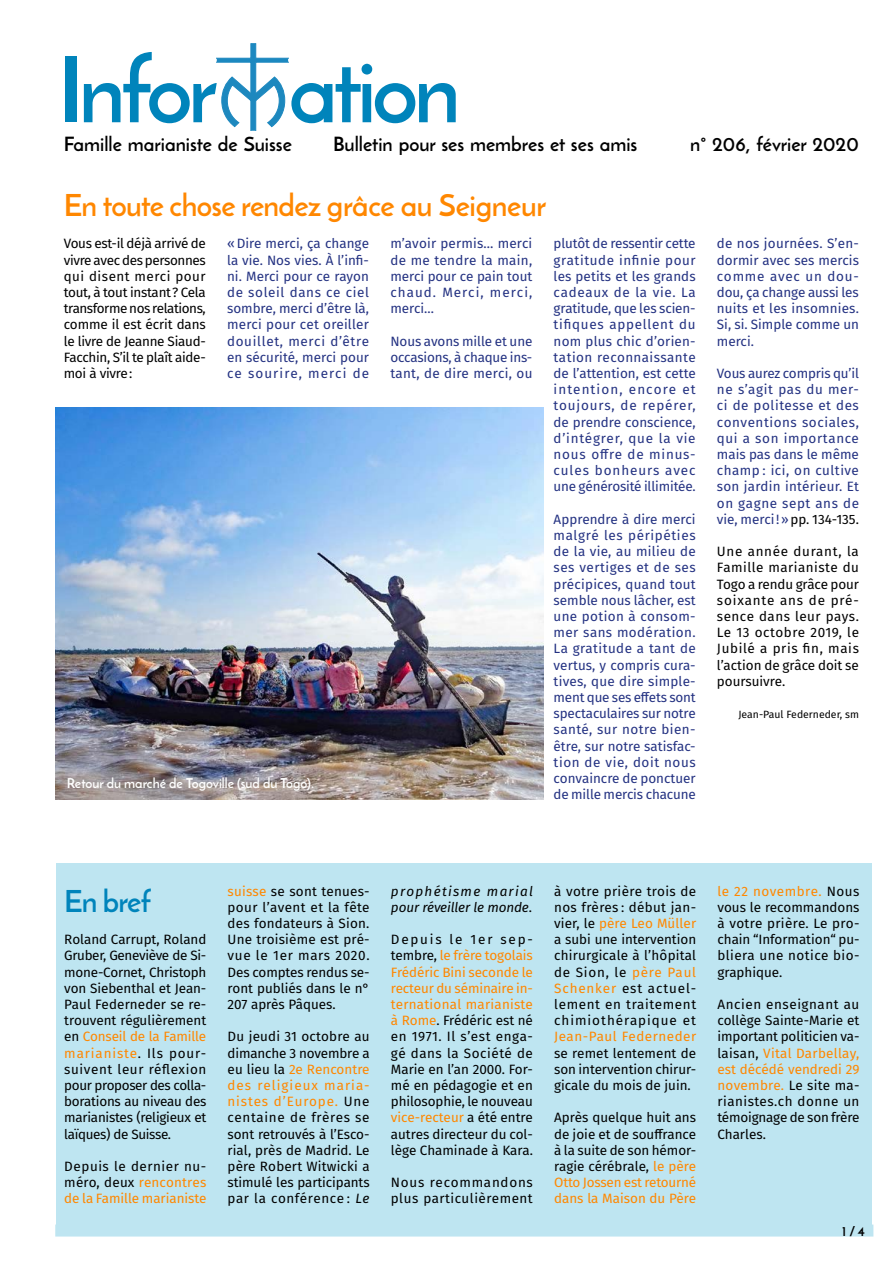
<style>
.page{position:relative;width:893px;height:1263px;background:#fff}
.page>*{position:absolute;margin:0;border:0;box-sizing:border-box;transform-origin:0 0}
.t1{font:700 90px "Josefin Sans";letter-spacing:-.05em;color:#0084bb}
.t2{font:700 30px "Josefin Sans";letter-spacing:-.02em;color:#ff8700}
.t3{font:700 30px "Josefin Sans";letter-spacing:-.03em;color:#0084bb}
.t4{font:700 19.5px "Josefin Sans";color:#000}
.t5{font:13.5px/16.2px "Fira Sans";color:#000;text-align:justify}
.t6{font:13.5px/16.2px "Fira Sans";color:#243282;text-align:justify}
.t7{font:13.5px/16.2px "Fira Sans";letter-spacing:.015em;color:#ff8700;text-align:justify}
.t8{font:italic 13.5px/16.2px "Fira Sans";letter-spacing:-.01em;color:#000}
.t9{font:700 13.5px "Josefin Sans";color:#fff}
.t10{font:13.5px/16.2px "Fira Sans";letter-spacing:.04em;color:#000}
.t11{font:13.5px "Fira Sans";letter-spacing:.04em;color:#ff8700}
.t12{font:700 13.5px "Josefin Sans";color:#000}
.t13{font:10.5px "Fira Sans";color:#000}
.s1{color:#000}
.s2{color:#ff8700}
.s3{font-style:italic}
.s4{font-style:normal}
</style>
<div class="page">
<svg style="left:217px;top:43px;width:71px;height:88px"></svg>
<div style="left:55px;top:1224px;width:818px;height:12px;background:#bee5f1"></div>
<div style="left:56px;top:863px;width:816px;height:362px;background:#bee5f1"></div>
<img style="left:55px;top:407px;width:488px;height:392px">
<h1 class="t1" style="left:57px;top:34px;width:405px">Infor ation</h1>
<h3 class="t4" style="left:64px;top:132px;width:230px">Famille marianiste de Suisse</h3>
<h3 class="t4" style="left:333px;top:132px;width:306px">Bulletin pour ses membres et ses amis</h3>
<h3 class="t4" style="left:690px;top:132px;width:170px">n° 206, février 2020</h3>
<h2 class="t2" style="left:64px;top:187px;width:484px">En toute chose rendez grâce au Seigneur</h2>
<p class="t5" style="left:64px;top:235px;width:144px">Vous est-il déjà arrivé de vivre avec des personnes qui disent merci pour tout, à tout instant? Cela transforme nos relations, comme il est écrit dans le livre de Jeanne Siaud-Facchin, S’il te plaît aide&shy;moi à vivre:</p>
<p class="t6" style="left:227px;top:235px;width:144px">«Dire merci, ça change la vie. Nos vies. À l’infi&shy;ni. Merci pour ce rayon de soleil dans ce ciel sombre, merci d’être là, merci pour cet oreiller douillet, merci d’être en sécurité, merci pour ce sourire, merci de</p>
<p class="t6" style="left:390px;top:235px;width:144px">m’avoir permis… merci de me tendre la main, merci pour ce pain tout chaud. Merci, merci, merci...</p>
<p class="t6" style="left:554px;top:235px;width:144px">plutôt de ressentir cette gratitude infinie pour les petits et les grands cadeaux de la vie. La gratitude, que les scien&shy;tifiques appellent du nom plus chic d’orien&shy;tation reconnaissante de l’attention, est cette intention, encore et toujours, de repérer, de prendre conscience, d’intégrer, que la vie nous offre de minus&shy;cules bonheurs avec une générosité illimitée.</p>
<p class="t6" style="left:554px;top:511px;width:144px">Apprendre à dire merci malgré les péripéties de la vie, au milieu de ses vertiges et de ses précipices, quand tout semble nous lâcher, est une potion à consom&shy;mer sans modération.<br>La gratitude a tant de vertus, y compris cura&shy;tives, que dire simple&shy;ment que ses effets sont spectaculaires sur notre santé, sur notre bien&shy;être, sur notre satisfac&shy;tion de vie, doit nous convaincre de ponctuer de mille mercis chacune</p>
<p class="t6" style="left:390px;top:332px;width:144px">Nous avons mille et une occasions, à chaque ins&shy;tant, de dire merci, ou</p>
<p class="t9" style="left:67px;top:774px;width:249px">Retour du marché de Togoville (sud du Togo).</p>
<p class="t6" style="left:717px;top:235px;width:144px">de nos journées. S’en&shy;dormir avec ses mercis comme avec un dou&shy;dou, ça change aussi les nuits et les insomnies.<br>Si, si. Simple comme un merci.</p>
<p class="t6" style="left:717px;top:365px;width:144px">Vous aurez compris qu’il ne s’agit pas du mer&shy;ci de politesse et des conventions sociales, qui a son importance mais pas dans le même champ : ici, on cultive son jardin intérieur. Et on gagne sept ans de vie, merci!»<span class="s1">pp. 134-135.</span></p>
<p class="t5" style="left:717px;top:543px;width:144px">Une année durant, la Famille marianiste du Togo a rendu grâce pour soixante ans de pré&shy;sence dans leur pays.<br>Le 13 octobre 2019, le Jubilé a pris fin, mais l’action de grâce doit se poursuivre.</p>
<p class="t13" style="left:738px;top:707px;width:122px">Jean-Paul Federneder, sm</p>
<h2 class="t3" style="left:64px;top:882px;width:88px">En bref</h2>
<p class="t5" style="left:64px;top:931px;width:144px">Roland Carrupt, Roland Gruber, Geneviève de Si&shy;mone-Cornet, Christoph von Siebenthal et Jean-Paul Federneder se re&shy;trouvent régulièrement en <span class="s2">Conseil de la Famille marianiste</span>. Ils pour&shy;suivent leur réflexion pour proposer des colla&shy;borations au niveau des marianistes (religieux et laïques) de Suisse.</p>
<p class="t7" style="left:64px;top:1158px;width:144px"><span class="s1">Depuis le dernier nu&shy;méro, deux</span> rencontres de la Famille marianiste</p>
<p class="t5" style="left:228px;top:882px;width:144px"><span class="s2">suisse</span> se sont tenues&shy;pour l’avent et la fête des fondateurs à Sion.<br>Une troisième est pré&shy;vue le 1er mars 2020.<br>Des comptes rendus se&shy;ront publiés dans le n° 207 après Pâques.</p>
<p class="t5" style="left:228px;top:1028px;width:144px">Du jeudi 31 octobre au dimanche 3 novembre a eu lieu la <span class="s2">2e Rencontre des religieux maria&shy;nistes d’Europe.</span> Une centaine de frères se sont retrouvés à l’Esco&shy;rial, près de Madrid. Le père Robert Witwicki a stimulé les participants par la conférence : <span class="s3">Le</span></p>
<p class="t8" style="left:391px;top:883px;width:144px">prophétisme marial pour réveiller le monde<span class="s4">.</span></p>
<p class="t5" style="left:391px;top:931px;width:144px">Depuis le 1er sep&shy;tembre, <span class="s2">le frère togolais Frédéric Bini seconde le recteur du séminaire in&shy;ternational marianiste à Rome</span>. Frédéric est né en 1971. Il s’est enga&shy;gé dans la Société de Marie en l’an 2000. For&shy;mé en pédagogie et en philosophie, le nouveau <span class="s2">vice-recteur</span> a été entre autres directeur du col&shy;lège Chaminade à Kara.</p>
<p class="t10" style="left:391px;top:1174px;width:144px">Nous recommandons plus particulièrement</p>
<p class="t5" style="left:554px;top:882px;width:144px">à votre prière trois de nos frères : début jan&shy;vier, le <span class="s2">père Leo Müller </span>a subi une intervention chirurgicale à l’hôpital de Sion, le <span class="s2">père Paul Schenker</span> est actuel&shy;lement en traitement chimiothérapique et</p>
<p class="t11" style="left:554px;top:1026px;width:144px">Jean-Paul Federneder</p>
<p class="t5" style="left:554px;top:1044px;width:144px">se remet lentement de son intervention chirur&shy;gicale du mois de juin.</p>
<p class="t5" style="left:554px;top:1109px;width:144px">Après quelque huit ans de joie et de souffrance à la suite de son hémor&shy;ragie cérébrale, <span class="s2">le père Otto Jossen est retourné dans la Maison du Père</span></p>
<p class="t5" style="left:717px;top:882px;width:144px"><span class="s2">le 22 novembre.</span> Nous vous le recommandons à votre prière. Le pro&shy;chain “Information“ pu&shy;bliera une notice bio&shy;graphique.</p>
<p class="t5" style="left:717px;top:996px;width:144px">Ancien enseignant au collège Sainte-Marie et important politicien va&shy;laisan, <span class="s2">Vital Darbellay, est décédé vendredi 29 novembre.</span> Le site ma&shy;rianistes.ch donne un témoignage de son frère Charles.</p>
<p class="t12" style="left:842px;top:1222px;width:24px">1/4</p>
</div>
